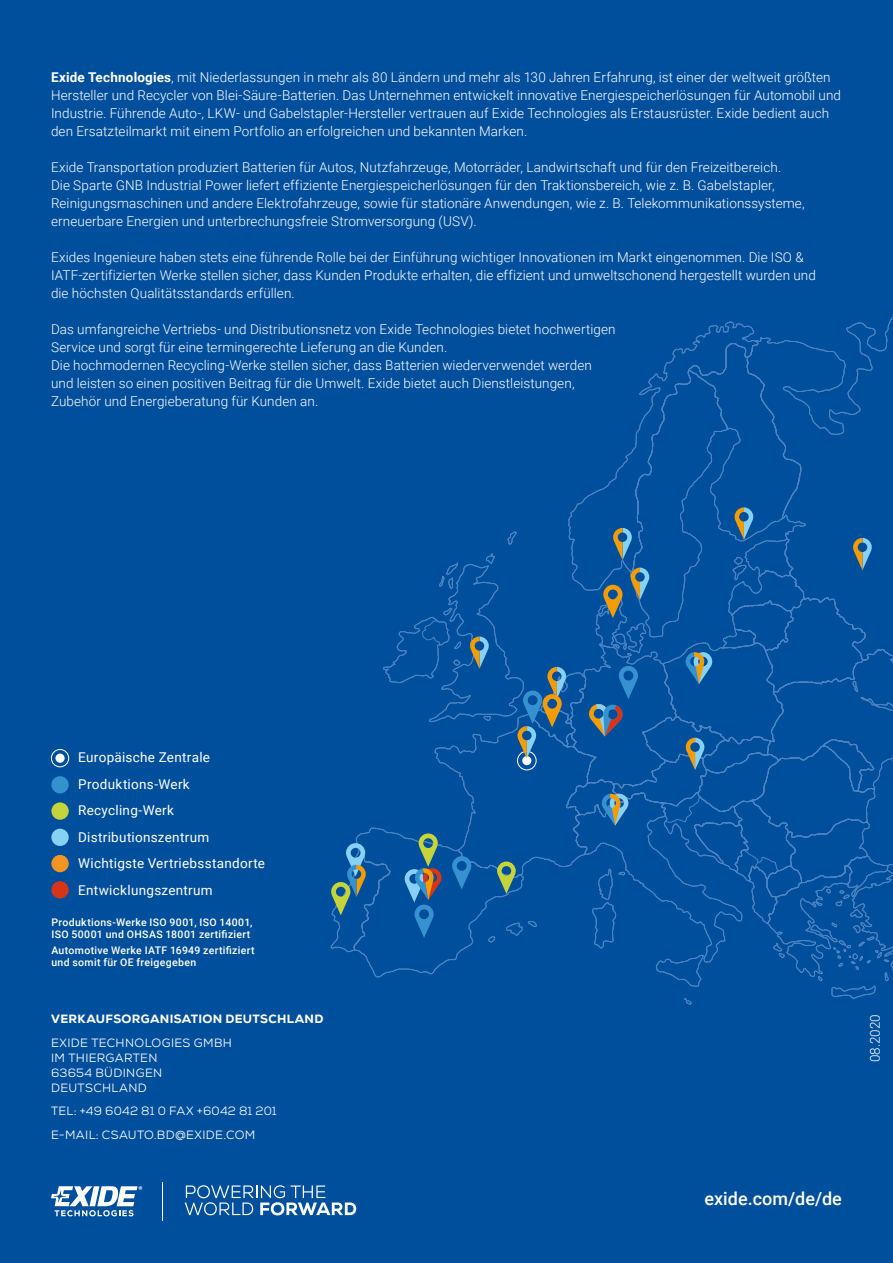
<style>
.page{position:relative;width:893px;height:1263px;background:#004f9c}
.page>*{position:absolute;margin:0;border:0;box-sizing:border-box;transform-origin:0 0}
.t1{font:500 18px "Roboto";color:#fff}
.t2{font:300 13.5px/18px "Roboto";letter-spacing:.005em;color:#fff}
.t3{font:13.5px/26.5px "Roboto";letter-spacing:.02em;color:#fff}
.t4{font:12px/15px "Nexa";letter-spacing:.025em;color:#fff}
.t5{font:800 12px "Nexa";letter-spacing:.025em;color:#fff}
.t6{font:500 10.5px/12px "Roboto";letter-spacing:.035em;color:#fff}
.s1{font-weight:700}
</style>
<div class="page">
<svg style="left:330px;top:316px;width:563px;height:689px"></svg>
<hr style="left:162px;top:1182px;width:1px;height:38px;background:#fff">
<svg style="left:51px;top:1186px;width:91px;height:30px"></svg>
<svg style="left:185px;top:1185px;width:171px;height:30px"></svg>
<div style="left:51px;top:776px;width:18px;height:17px;background:#3391cf;border-radius:50%"></div>
<div style="left:51px;top:802px;width:18px;height:18px;background:#c5d438;border-radius:50%"></div>
<div style="left:51px;top:881px;width:18px;height:17px;background:#d73517;border-radius:50%"></div>
<div style="left:51px;top:829px;width:18px;height:17px;background:#87d1f5;border-radius:50%"></div>
<div style="left:51px;top:855px;width:18px;height:17px;background:#f49423;border-radius:50%"></div>
<div style="left:51px;top:749px;width:18px;height:18px;border:1px solid #fff;border-radius:50%"></div>
<div style="left:55px;top:754px;width:10px;height:9px;background:#fff;border-radius:50%"></div>
<p class="t2" style="left:51px;top:69px;width:792px"><span class="s1">Exide Technologies</span>, mit Niederlassungen in mehr als 80 Ländern und mehr als 130 Jahren Erfahrung, ist einer der weltweit größten Hersteller und Recycler von Blei-Säure-Batterien. Das Unternehmen entwickelt innovative Energiespeicherlösungen für Automobil und Industrie. Führende Auto-, LKW- und Gabelstapler-Hersteller vertrauen auf Exide Technologies als Erstausrüster. Exide bedient auch den Ersatzteilmarkt mit einem Portfolio an erfolgreichen und bekannten Marken.</p>
<p class="t2" style="left:51px;top:159px;width:755px">Exide Transportation produziert Batterien für Autos, Nutzfahrzeuge, Motorräder, Landwirtschaft und für den Freizeitbereich.<br>Die Sparte GNB Industrial Power liefert effiziente Energiespeicherlösungen für den Traktionsbereich, wie z. B. Gabelstapler, Reinigungsmaschinen und andere Elektrofahrzeuge, sowie für stationäre Anwendungen, wie z. B. Telekommunikationssysteme, erneuerbare Energien und unterbrechungsfreie Stromversorgung (USV).</p>
<p class="t2" style="left:51px;top:249px;width:766px">Exides Ingenieure haben stets eine führende Rolle bei der Einführung wichtiger Innovationen im Markt eingenommen. Die ISO &amp;<br>IATF-zertifizierten Werke stellen sicher, dass Kunden Produkte erhalten, die effizient und umweltschonend hergestellt wurden und die höchsten Qualitätsstandards erfüllen.</p>
<p class="t2" style="left:51px;top:321px;width:566px">Das umfangreiche Vertriebs- und Distributionsnetz von Exide Technologies bietet hochwertigen Service und sorgt für eine termingerechte Lieferung an die Kunden.<br>Die hochmodernen Recycling-Werke stellen sicher, dass Batterien wiederverwendet werden und leisten so einen positiven Beitrag für die Umwelt. Exide bietet auch Dienstleistungen, Zubehör und Energieberatung für Kunden an.</p>
<p class="t3" style="left:78px;top:745px;width:188px">Europäische Zentrale<br>Produktions-Werk<br>Recycling-Werk<br>Distributionszentrum<br>Wichtigste Vertriebsstandorte<br>Entwicklungszentrum</p>
<p class="t6" style="left:51px;top:917px;width:203px">Produktions-Werke ISO 9001, ISO 14001,<br>ISO 50001 und OHSAS 18001 zertifiziert</p>
<p class="t6" style="left:51px;top:944px;width:205px">Automotive Werke IATF 16949 zertifiziert und somit für OE freigegeben</p>
<p class="t5" style="left:51px;top:1012px;width:274px">VERKAUFSORGANISATION DEUTSCHLAND</p>
<p class="t4" style="left:51px;top:1036px;width:183px">EXIDE TECHNOLOGIES GMBH<br>IM THIERGARTEN<br>63654 BÜDINGEN<br>DEUTSCHLAND</p>
<p class="t4" style="left:51px;top:1100px;width:227px;line-height:23.5px">TEL: +49 6042 81 0 FAX +6042 81 201<br>E-MAIL: CSAUTO.BD@EXIDE.COM</p>
<p class="t2" style="left:867px;top:1062px;width:50px;rotate:-90deg">08.2020</p>
<h1 class="t1" style="left:705px;top:1191px;width:139px">exide.com/de/de</h1>
</div>
